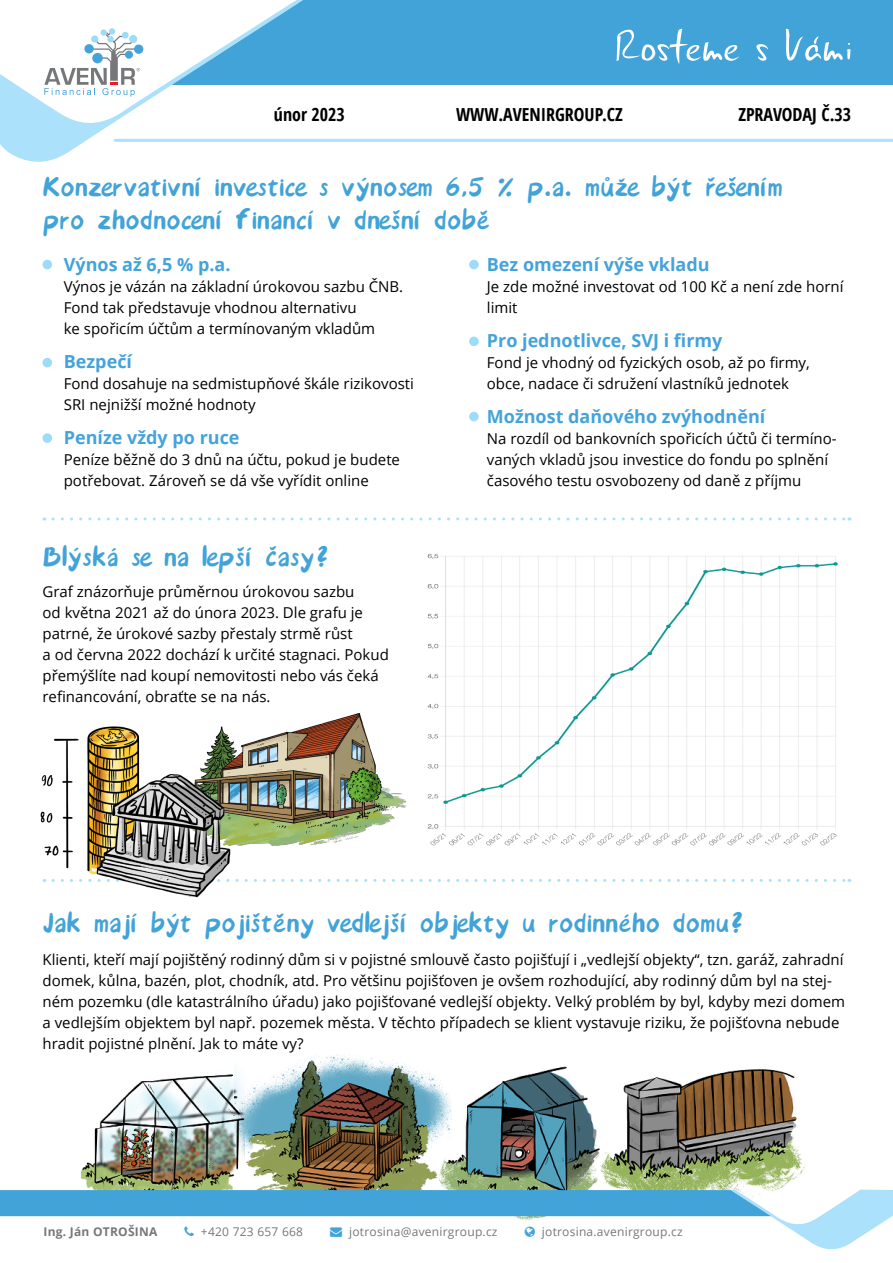
<style>
.page{position:relative;width:893px;height:1263px;background:#fff}
.page>*{position:absolute;margin:0;border:0;box-sizing:border-box;transform-origin:0 0}
.t1{font:36px/33px "Avenir Font";color:#41a3d8}
.t2{font:700 18px "Open Sans";color:#44a3db}
.t3{font:700 condensed 18px "Open Sans";color:#000}
.t4{font:15px/21px "Open Sans";color:#000}
.t5{font:12px "Open Sans";letter-spacing:.02em;color:#757779}
.t6{font:700 12px "Open Sans";letter-spacing:.02em;color:#757779}
.s1{color:#40a4da}
</style>
<div class="page">
<img style="left:452px;top:1066px;width:146px;height:123px">
<img style="left:598px;top:1069px;width:207px;height:120px">
<img style="left:80px;top:1070px;width:155px;height:119px">
<img style="left:235px;top:1054px;width:217px;height:135px">
<img style="left:40px;top:726px;width:100px;height:156px">
<svg style="left:53px;top:517px;width:797px;height:3px"></svg>
<svg style="left:53px;top:879px;width:797px;height:3px"></svg>
<img style="left:427px;top:553px;width:411px;height:293px">
<div style="left:43px;top:260px;width:9px;height:9px;background:#9ddcf9;border-radius:50%"></div>
<div style="left:469px;top:260px;width:10px;height:9px;background:#9ddcf9;border-radius:50%"></div>
<div style="left:43px;top:358px;width:9px;height:9px;background:#9ddcf9;border-radius:50%"></div>
<div style="left:469px;top:337px;width:10px;height:9px;background:#9ddcf9;border-radius:50%"></div>
<div style="left:43px;top:433px;width:9px;height:10px;background:#9ddcf9;border-radius:50%"></div>
<div style="left:469px;top:412px;width:10px;height:9px;background:#9ddcf9;border-radius:50%"></div>
<img style="left:204px;top:713px;width:203px;height:133px">
<img style="left:91px;top:768px;width:141px;height:130px">
<div style="left:22px;top:0;width:871px;height:85px;background:#41a3d8"></div>
<svg style="left:0;top:0;width:328px;height:162px"></svg>
<svg style="left:617px;top:29px;width:123px;height:35px"></svg>
<svg style="left:756px;top:44px;width:13px;height:17px"></svg>
<svg style="left:786px;top:29px;width:64px;height:32px"></svg>
<svg style="left:0;top:0;width:302px;height:129px"></svg>
<hr style="left:115px;top:139px;width:778px;height:3px;background:#abe1fa">
<svg style="left:0;top:1189px;width:893px;height:61px"></svg>
<p class="t3" style="left:274px;top:101px;width:72px">únor 2023</p>
<p class="t3" style="left:456px;top:101px;width:168px">WWW.AVENIRGROUP.CZ</p>
<p class="t3" style="left:738px;top:101px;width:114px">ZPRAVODAJ Č.33</p>
<h1 class="t1" style="left:43px;top:171px;width:742px">Konzervativní investice s výnosem 6,5 % p.a. může být řešením pro zhodnocení financí v dnešní době</h1>
<p class="t2" style="left:64px;top:252px;width:168px">Výnos až 6,5 % p.a.</p>
<p class="t4" style="left:64px;top:276px;width:341px">Výnos je vázán na základní úrokovou sazbu ČNB.<br>Fond tak představuje vhodnou alternativu<br>ke spořicím účtům a termínovaným vkladům</p>
<p class="t2" style="left:64px;top:349px;width:70px">Bezpečí</p>
<p class="t4" style="left:64px;top:372px;width:352px">Fond dosahuje na sedmistupňové škále rizikovosti<br>SRI nejnižší možné hodnoty</p>
<p class="t2" style="left:64px;top:424px;width:177px">Peníze vždy po ruce</p>
<p class="t4" style="left:64px;top:448px;width:338px">Peníze běžně do 3 dnů na účtu, pokud je budete potřebovat. Zároveň se dá vše vyřídit online</p>
<h1 class="t1" style="left:43px;top:541px;width:288px">Blýská se na lepší časy?</h1>
<p class="t4" style="left:43px;top:581px;width:348px">Graf znázorňuje průměrnou úrokovou sazbu<br>od května 2021 až do února 2023. Dle grafu je patrné, že úrokové sazby přestaly strmě růst<br>a od června 2022 dochází k určité stagnaci. Pokud přemýšlíte nad koupí nemovitosti nebo vás čeká refinancování, obraťte se na nás.</p>
<p class="t2" style="left:487px;top:252px;width:224px">Bez omezení výše vkladu</p>
<p class="t4" style="left:487px;top:276px;width:358px">Je zde možné investovat od 100 Kč a není zde horní limit</p>
<p class="t2" style="left:487px;top:328px;width:237px">Pro jednotlivce, SVJ i firmy</p>
<p class="t4" style="left:487px;top:351px;width:324px">Fond je vhodný od fyzických osob, až po firmy, obce, nadace či sdružení vlastníků jednotek</p>
<p class="t2" style="left:487px;top:403px;width:280px">Možnost daňového zvýhodnění</p>
<p class="t4" style="left:487px;top:427px;width:351px">Na rozdíl od bankovních spořicích účtů či termíno&shy;vaných vkladů jsou investice do fondu po splnění časového testu osvobozeny od daně z příjmu</p>
<h1 class="t1" style="left:43px;top:907px;width:703px">Jak mají být pojištěny vedlejší objekty u rodinného domu?</h1>
<p class="t4" style="left:43px;top:949px;width:804px">Klienti, kteří mají pojištěný rodinný dům si v pojistné smlouvě často pojišťují i „vedlejší objekty“, tzn. garáž, zahradní domek, kůlna, bazén, plot, chodník, atd. Pro většinu pojišťoven je ovšem rozhodující, aby rodinný dům byl na stej&shy;ném pozemku (dle katastrálního úřadu) jako pojišťované vedlejší objekty. Velký problém by byl, kdyby mezi domem a vedlejším objektem byl např. pozemek města. V těchto případech se klient vystavuje riziku, že pojišťovna nebude hradit pojistné plnění. Jak to máte vy?</p>
<p class="t6" style="left:44px;top:1223px;width:115px">Ing. Ján OTROŠINA</p>
<p class="t5" style="left:201px;top:1223px;width:104px">+420 723 657 668</p>
<p class="t5" style="left:330px;top:1223px;width:169px"><span class="s1">→</span> jotrosina@avenirgroup.cz</p>
<p class="t5" style="left:542px;top:1223px;width:142px">jotrosina.avenirgroup.cz</p>
</div>
